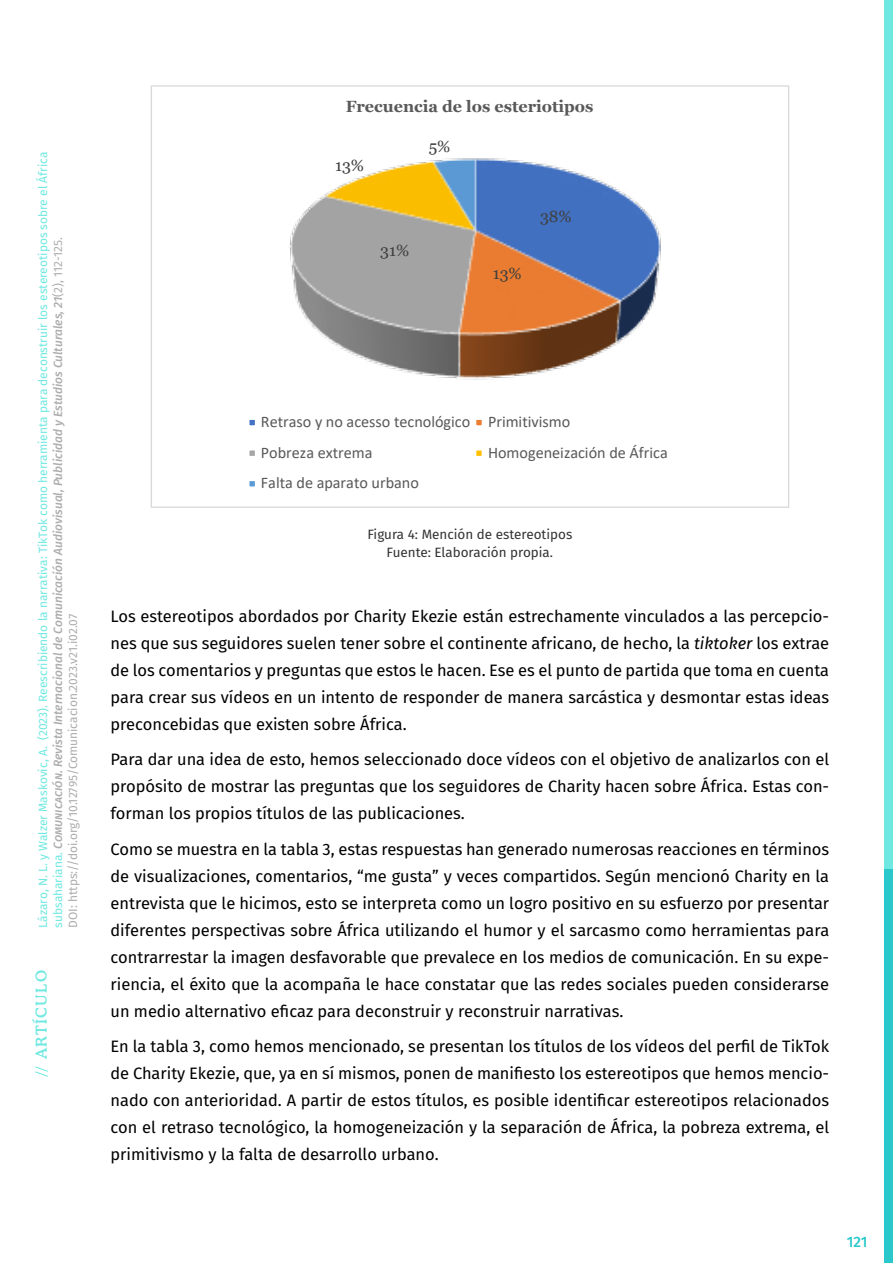
<style>
.page{position:relative;width:893px;height:1263px;background:#fff}
.page>*{position:absolute;margin:0;border:0;box-sizing:border-box;transform-origin:0 0}
.Cuerpo{font:16.5px/27px "Fira Sans";color:#000;text-align:justify}
.t1{font:16.2px/30.6px "Calibri";color:#595959}
.t2{font:700 16.2px "Georgia";color:#595959}
.t3{font:16.2px "Georgia";color:#404040}
.t4{font:500 15px "Cooper BT";letter-spacing:.1em;color:#6fe8e1}
.t5{font:500 15px "Fira Sans";color:#2bc8cb}
.Pie_de_fotos{font:13.5px/18px "Fira Sans";color:#333;text-align:center}
.t6{font:12px/15px "Fira Sans";color:#6fe8e1}
.s1{font-weight:500;font-style:italic;color:#adadad}
.s2{color:#adadad}
.s3{font-style:italic}
</style>
<div class="page">
<div style="left:884px;top:868px;width:9px;height:395px;background:#2bc8cb"></div>
<div style="left:884px;top:0;width:9px;height:868px;background:#6fe8e1"></div>
<img style="left:290px;top:158px;width:371px;height:222px">
<div style="left:248px;top:418px;width:9px;height:9px;background:#4472c4"></div>
<div style="left:246px;top:416px;width:12px;height:13px;border:4px solid #fff"></div>
<div style="left:474px;top:418px;width:9px;height:9px;background:#ed7d31"></div>
<div style="left:473px;top:416px;width:12px;height:13px;border:4px solid #fff"></div>
<div style="left:248px;top:449px;width:9px;height:9px;background:#a5a5a5"></div>
<div style="left:246px;top:447px;width:12px;height:12px;border:4px solid #fff"></div>
<div style="left:474px;top:449px;width:9px;height:9px;background:#ffc000"></div>
<div style="left:473px;top:447px;width:12px;height:12px;border:4px solid #fff"></div>
<div style="left:248px;top:479px;width:9px;height:9px;background:#5b9bd5"></div>
<div style="left:246px;top:477px;width:12px;height:13px;border:4px solid #fff"></div>
<p class="t6" style="left:35px;top:927px;width:777px;rotate:-90deg">Lázaro, N. L. y Walzer Maskovic, A. (2023). Reescribiendo la narrativa: TikTok como herramienta para deconstruir los estereotipos sobre el África subsahariana. <span class="s1">Comunicación. Revista Internacional de Comunicación Audiovisual, Publicidad y Estudios Culturales, 21</span><span class="s2">(2), 112-125.<br>DOI: https://doi.org/10.12795/Comunicacion.2023.v21.i02.07</span></p>
<p class="t4" style="left:32px;top:1076px;width:108px;rotate:-90deg">// ARTÍCULO</p>
<p class="t2" style="left:346px;top:94px;width:249px">Frecuencia de los esteriotipos</p>
<p class="t3" style="left:335px;top:154px;width:31px">13%</p>
<p class="t3" style="left:429px;top:134px;width:23px">5%</p>
<p class="t3" style="left:380px;top:239px;width:31px">31%</p>
<p class="t3" style="left:493px;top:262px;width:31px">13%</p>
<p class="t3" style="left:540px;top:204px;width:33px">38%</p>
<p class="t1" style="left:261px;top:406px;width:311px">Retraso y no acesso tecnológico Primitivismo<br>Pobreza extrema</p>
<p class="t1" style="left:488px;top:437px;width:181px">Homogeneización de África</p>
<p class="t1" style="left:261px;top:467px;width:160px">Falta de aparato urbano</p>
<p class="Pie_de_fotos" style="left:367px;top:524px;width:206px">Figura 4: Mención de estereotipos<br>Fuente: Elaboración propia.</p>
<p class="Cuerpo" style="left:111px;top:602px;width:720px">Los estereotipos abordados por Charity Ekezie están estrechamente vinculados a las percepcio&shy;nes que sus seguidores suelen tener sobre el continente africano, de hecho, la <span class="s3">tiktoker</span> los extrae de los comentarios y preguntas que estos le hacen. Ese es el punto de partida que toma en cuenta para crear sus vídeos en un intento de responder de manera sarcástica y desmontar estas ideas preconcebidas que existen sobre África.</p>
<p class="Cuerpo" style="left:111px;top:746px;width:720px">Para dar una idea de esto, hemos seleccionado doce vídeos con el objetivo de analizarlos con el propósito de mostrar las preguntas que los seguidores de Charity hacen sobre África. Estas con&shy;forman los propios títulos de las publicaciones.</p>
<p class="Cuerpo" style="left:111px;top:835px;width:720px">Como se muestra en la tabla 3, estas respuestas han generado numerosas reacciones en términos de visualizaciones, comentarios, “me gusta” y veces compartidos. Según mencionó Charity en la entrevista que le hicimos, esto se interpreta como un logro positivo en su esfuerzo por presentar diferentes perspectivas sobre África utilizando el humor y el sarcasmo como herramientas para contrarrestar la imagen desfavorable que prevalece en los medios de comunicación. En su expe&shy;riencia, el éxito que la acompaña le hace constatar que las redes sociales pueden considerarse un medio alternativo eficaz para deconstruir y reconstruir narrativas.</p>
<p class="Cuerpo" style="left:111px;top:1033px;width:720px">En la tabla 3, como hemos mencionado, se presentan los títulos de los vídeos del perfil de TikTok de Charity Ekezie, que, ya en sí mismos, ponen de manifiesto los estereotipos que hemos mencio&shy;nado con anterioridad. A partir de estos títulos, es posible identificar estereotipos relacionados con el retraso tecnológico, la homogeneización y la separación de África, la pobreza extrema, el primitivismo y la falta de desarrollo urbano.</p>
<p class="t5" style="left:847px;top:1230px;width:22px">121</p>
</div>
